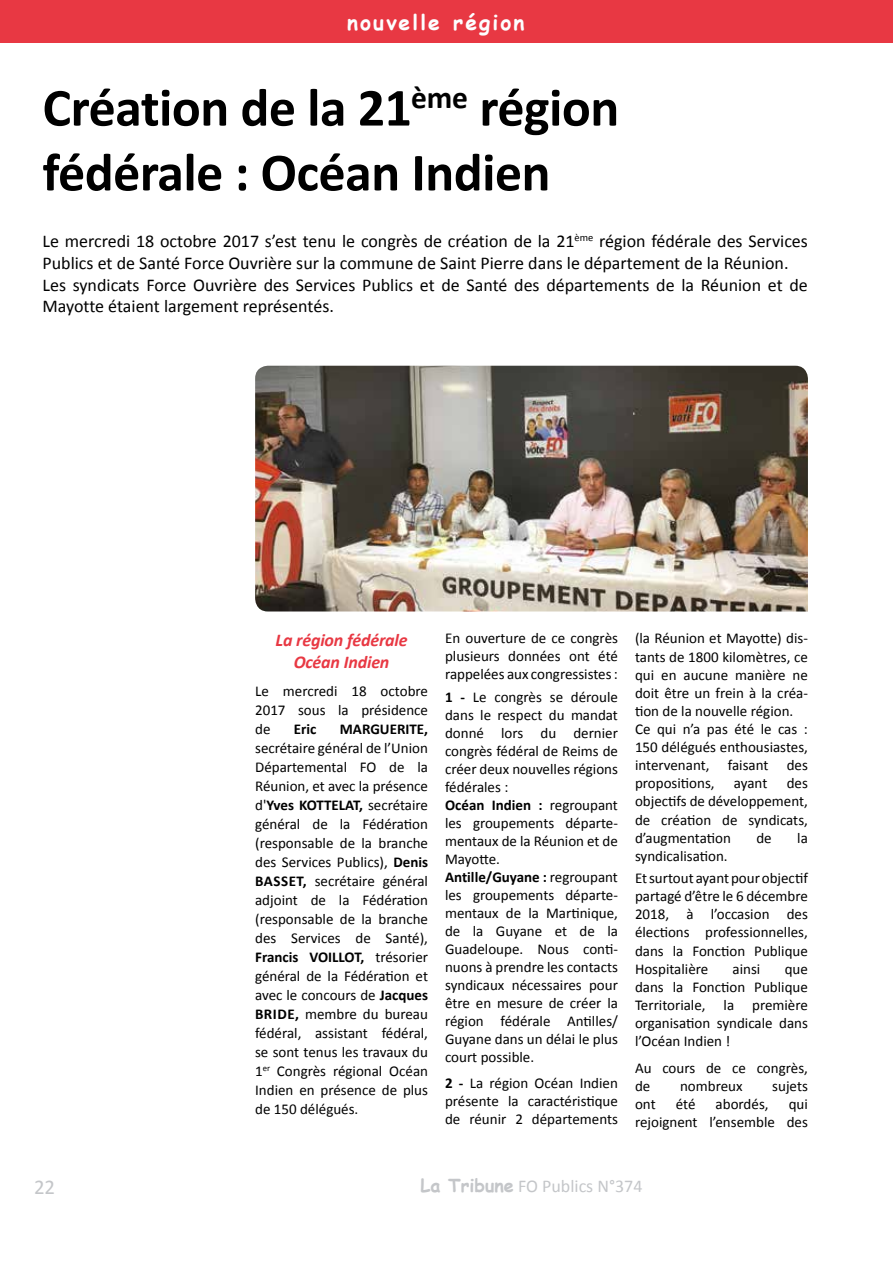
<style>
.page{position:relative;width:893px;height:1263px;background:#fff}
.page>*{position:absolute;margin:0;border:0;box-sizing:border-box;transform-origin:0 0}
.t1{font:700 54px/64.8px "Calibri";letter-spacing:-.01em;color:#000}
.t2{font:700 21px "Comic Sans MS";letter-spacing:.1em;color:#fdfeff}
.t3{font:21px "Calibri";color:#c4c6c9}
.t4{font:18px/21.6px "Calibri";color:#000}
.t5{font:italic 700 18px/22.6px "Calibri";letter-spacing:-.01em;color:#e83843;text-align:center}
.t6{font:18px "Calibri";color:#c4c6c9}
.t7{font:15px/18px "Calibri";color:#000;text-align:justify}
.t8{font:700 15px "Calibri";color:#000}
.s1{font-weight:700}
.s2{font-family:"Comic Sans MS";font-weight:700}
</style>
<div class="page">
<div style="left:0;top:0;width:893px;height:43px;background:#e83843"></div>
<img style="left:255px;top:366px;width:553px;height:245px">
<h2 class="t2" style="left:347px;top:12px;width:179px">nouvelle région</h2>
<h1 class="t1" style="left:43px;top:78px;width:578px">Création de la 21<sup>ème</sup> région fédérale : Océan Indien</h1>
<p class="t4" style="left:43px;top:232px;width:767px">Le mercredi 18 octobre 2017 s’est tenu le congrès de création de la 21<sup>ème</sup> région fédérale des Services Publics et de Santé Force Ouvrière sur la commune de Saint Pierre dans le département de la Réunion.<br>Les syndicats Force Ouvrière des Services Publics et de Santé des départements de la Réunion et de Mayotte étaient largement représentés.</p>
<p class="t5" style="left:276px;top:629px;width:134px">La région fédérale<br>Océan Indien</p>
<p class="t7" style="left:255px;top:682px;width:174px;line-height:19px">Le mercredi 18 octobre 2017 sous la présidence de</p>
<p class="t8" style="left:294px;top:723px;width:24px">Eric</p>
<p class="t8" style="left:340px;top:723px;width:90px">MARGUERITE,</p>
<p class="t7" style="left:255px;top:739px;width:174px;line-height:19px">secrétaire général de l’Union Départemental FO de la Réunion, et avec la présence d'<span class="s1">Yves KOTTELAT,</span> secrétaire général de la Fédération (responsable de la branche des Services Publics), <span class="s1">Denis BASSET,</span> secrétaire général adjoint de la Fédération (responsable de la branche des Services de Santé), <span class="s1">Francis VOILLOT,</span> trésorier général de la Fédération et avec le concours de <span class="s1">Jacques BRIDE,</span> membre du bureau fédéral, assistant fédéral, se sont tenus les travaux du 1<sup>er</sup> Congrès régional Océan Indien en présence de plus de 150 délégués.</p>
<p class="t7" style="left:445px;top:630px;width:174px">En ouverture de ce congrès plusieurs données ont été rappelées aux congressistes :</p>
<p class="t7" style="left:445px;top:689px;width:174px;text-align:left"><span class="s1">1 -</span> Le congrès se déroule dans le respect du mandat donné lors du dernier congrès fédéral de Reims de créer deux nouvelles régions fédérales :<br><span class="s1">Océan Indien :</span> regroupant les groupements départe&shy;mentaux de la Réunion et de<br>Mayotte.<br><span class="s1">Antille/Guyane :</span> regroupant les groupements départe&shy;mentaux de la Martinique, de la Guyane et de la<br>Guadeloupe. Nous conti&shy;nuons à prendre les contacts syndicaux nécessaires pour être en mesure de créer la région fédérale Antilles/<br>Guyane dans un délai le plus court possible.</p>
<p class="t7" style="left:445px;top:1075px;width:174px"><span class="s1">2 -</span> La région Océan Indien présente la caractéristique de réunir 2 départements</p>
<p class="t7" style="left:635px;top:629px;width:174px;text-align:left">(la Réunion et Mayotte) dis&shy;tants de 1800 kilomètres, ce qui en aucune manière ne doit être un frein à la créa&shy;tion de la nouvelle région.<br>Ce qui n’a pas été le cas :<br>150 délégués enthousiastes, intervenant, faisant des propositions,</p>
<p class="t7" style="left:635px;top:774px;width:174px;text-indent:152px">des objectifs de développement, de création de syndicats, d’augmentation</p>
<p class="t7" style="left:734px;top:774px;width:35px">ayant</p>
<p class="t7" style="left:756px;top:829px;width:17px">de</p>
<p class="t7" style="left:797px;top:829px;width:12px">la</p>
<p class="t7" style="left:635px;top:845px;width:174px;line-height:22.4px">syndicalisation.<br>Et surtout ayant pour objectif</p>
<p class="t7" style="left:635px;top:887px;width:174px">partagé d’être le 6 décembre 2018, à l’occasion des élections professionnelles, dans la Fonction Publique Hospitalière</p>
<p class="t7" style="left:733px;top:960px;width:29px">ainsi</p>
<p class="t7" style="left:635px;top:960px;width:174px;text-indent:150px">que dans la Fonction Publique Territoriale, la première organisation syndicale dans l’Océan Indien !</p>
<p class="t7" style="left:635px;top:1059px;width:174px">Au cours de ce congrès, de</p>
<p class="t7" style="left:680px;top:1078px;width:64px">nombreux</p>
<p class="t7" style="left:772px;top:1078px;width:37px">sujets</p>
<p class="t7" style="left:635px;top:1096px;width:22px">ont</p>
<p class="t7" style="left:676px;top:1096px;width:21px">été</p>
<p class="t7" style="left:716px;top:1096px;width:54px">abordés,</p>
<p class="t7" style="left:635px;top:1096px;width:174px;text-align:right">qui<br>rejoignent l’ensemble des</p>
<h2 class="t3" style="left:34px;top:1178px;width:23px">22</h2>
<p class="t6" style="left:421px;top:1179px;width:223px"><span class="s2">La Tribune</span> FO Publics N°374</p>
</div>
